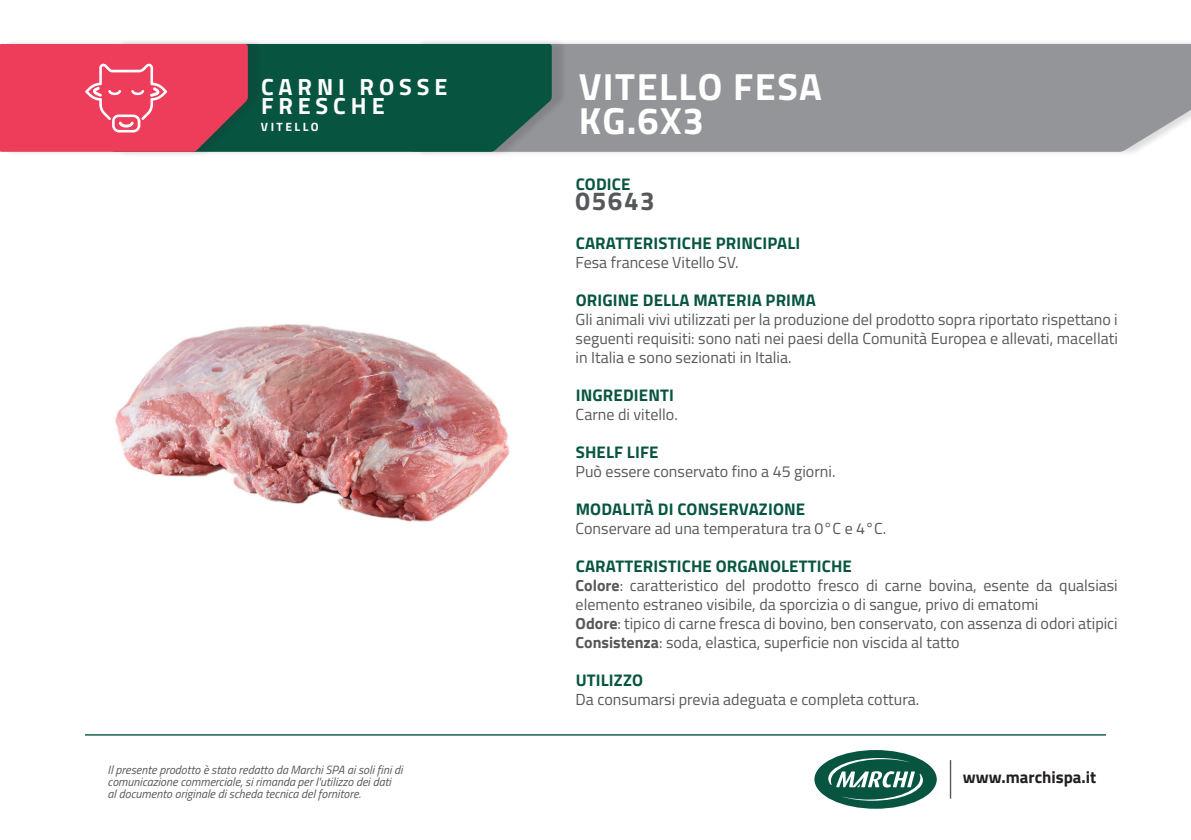
<style>
.page{position:relative;width:1191px;height:840px;background:#fff}
.page>*{position:absolute;margin:0;border:0;box-sizing:border-box;transform-origin:0 0}
.t1{font:700 37.8px "Titillium Web";letter-spacing:.04em;color:#fff}
.t2{font:700 26px "Titillium Web";letter-spacing:.06em;color:#57585a}
.t3{font:700 23.4px "Titillium Web";letter-spacing:.21em;color:#fff}
.t4{font:700 16.8px "Titillium Web";letter-spacing:.01em;color:#075541}
.t5{font:700 16.8px "Titillium Web";color:#231f20}
.t6{font:16px/19px "Titillium Web";color:#57585a;text-align:justify}
.t7{font:italic 12px/12px "Titillium Web";color:#57585a}
.t8{font:700 12px "Titillium Web";letter-spacing:.21em;color:#fff}
.s1{font-weight:700}
</style>
<div class="page">
<hr style="left:949px;top:759px;width:2px;height:39px;background:#57585a">
<div style="left:814px;top:749px;width:122px;height:59px;background:#075541;border-radius:50%"></div>
<svg style="left:828px;top:757px;width:95px;height:43px"></svg>
<hr style="left:85px;top:733px;width:1021px;height:2px;background:#075541">
<div style="left:416px;top:39px;width:775px;height:118px;background:#f8f8f8"></div>
<div style="left:567px;top:44px;width:624px;height:108px;background:#939598"></div>
<div style="left:116px;top:39px;width:451px;height:118px;background:#231f20;opacity:.15"></div>
<div style="left:264px;top:44px;width:288px;height:108px;background:#075541"></div>
<div style="left:4px;top:39px;width:260px;height:118px;background:#231f20;opacity:.15"></div>
<svg style="left:0;top:44px;width:248px;height:108px;background:#e2435f"></svg>
<img style="left:115px;top:324px;width:395px;height:198px">
<p class="t3" style="left:261px;top:68px;width:188px">CARNI ROSSE</p>
<p class="t3" style="left:261px;top:88px;width:125px">FRESCHE</p>
<p class="t8" style="left:261px;top:118px;width:59px">VITELLO</p>
<p class="t3" style="left:302px;top:85px;width:91px">CARNE</p>
<p class="t7" style="left:108px;top:762px;width:296px">Il presente prodotto è stato redatto da Marchi SPA ai soli fini di comunicazione commerciale, si rimanda per l'utilizzo dei dati<br>al documento originale di scheda tecnica del fornitore.</p>
<p class="t1" style="left:578px;top:58px;width:245px">VITELLO FESA</p>
<p class="t1" style="left:578px;top:92px;width:127px">KG.6X3</p>
<p class="t4" style="left:576px;top:172px;width:56px">CODICE</p>
<p class="t2" style="left:575px;top:181px;width:81px">05643</p>
<p class="t4" style="left:576px;top:230px;width:226px">CARATTERISTICHE PRINCIPALI</p>
<p class="t6" style="left:575px;top:251px;width:164px">Fesa francese Vitello SV.</p>
<p class="t4" style="left:576px;top:287px;width:242px">ORIGINE DELLA MATERIA PRIMA</p>
<p class="t6" style="left:575px;top:308px;width:543px">Gli animali vivi utilizzati per la produzione del prodotto sopra riportato rispettano i seguenti requisiti: sono nati nei paesi della Comunità Europea e allevati, macellati in Italia e sono sezionati in Italia.</p>
<p class="t4" style="left:576px;top:382px;width:100px">INGREDIENTI</p>
<p class="t6" style="left:575px;top:403px;width:104px">Carne di vitello.</p>
<p class="t4" style="left:576px;top:439px;width:84px">SHELF LIFE</p>
<p class="t6" style="left:575px;top:460px;width:261px">Può essere conservato fino a 45 giorni.</p>
<p class="t4" style="left:576px;top:496px;width:231px">MODALITÀ DI CONSERVAZIONE</p>
<p class="t6" style="left:575px;top:517px;width:312px">Conservare ad una temperatura tra 0°C e 4°C.</p>
<p class="t4" style="left:576px;top:553px;width:278px">CARATTERISTICHE ORGANOLETTICHE</p>
<p class="t6" style="left:575px;top:574px;width:543px"><span class="s1">Colore</span>: caratteristico del prodotto fresco di carne bovina, esente da qualsiasi elemento estraneo visibile, da sporcizia o di sangue, privo di ematomi</p>
<p class="t6" style="left:575px;top:612px;width:543px"><span class="s1">Odore</span>: tipico di carne fresca di bovino, ben conservato, con assenza di odori atipici</p>
<p class="t6" style="left:575px;top:631px;width:385px"><span class="s1">Consistenza</span>: soda, elastica, superficie non viscida al tatto</p>
<p class="t4" style="left:576px;top:667px;width:69px">UTILIZZO</p>
<p class="t6" style="left:575px;top:688px;width:345px">Da consumarsi previa adeguata e completa cottura.</p>
<p class="t5" style="left:963px;top:764px;width:135px">www.marchispa.it</p>
</div>
